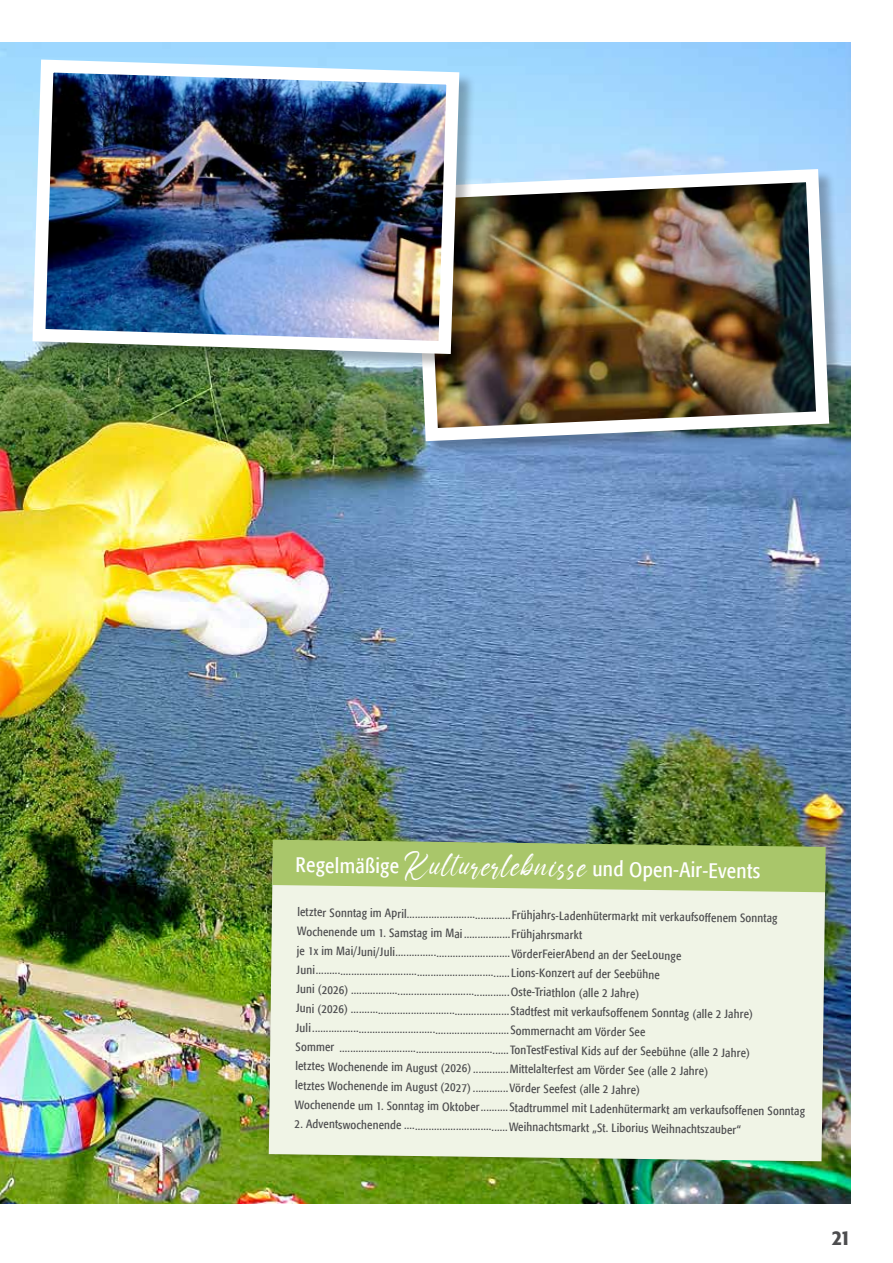
<style>
.page{position:relative;width:893px;height:1263px;background:#fff}
.page>*{position:absolute;margin:0;border:0;box-sizing:border-box;transform-origin:0 0}
.t1{font:condensed 21px "Formata";color:#fff}
.t2{font:500 condensed 21px "Formata";color:#4d4d4f}
.t3{font:condensed 12px/19.2px "Formata";color:#4d4d4f}
.s1{font-family:"Nathallis";font-stretch:normal;font-size:40.5px}
</style>
<div class="page">
<img style="left:0;top:43px;width:850px;height:1160px">
<div style="left:260px;top:850px;width:573px;height:319px;background:#000;opacity:.28"></div>
<div style="left:269px;top:858px;width:556px;height:303px;background:#f0f4e6"></div>
<svg style="left:272px;top:840px;width:554px;height:52px;background:#a7c26f"></svg>
<div style="left:415px;top:170px;width:431px;height:288px;background:#000;opacity:.28"></div>
<img style="left:408px;top:162px;width:428px;height:286px">
<div style="left:33px;top:60px;width:443px;height:310px;background:#000;opacity:.28"></div>
<img style="left:26px;top:53px;width:440px;height:308px">
<h1 class="t1" style="left:296px;top:851px;width:466px;rotate:1deg">Regelmäßige <span class="s1">Kulturerlebnisse</span> und Open-Air-Events</h1>
<p class="t3" style="left:298px;top:901px;width:512px;rotate:1deg">letzter Sonntag im April......................................Frühjahrs-Ladenhütermarkt mit verkaufsoffenem Sonntag Wochenende um 1. Samstag im Mai .................Frühjahrsmarkt<br>je 1x im Mai/Juni/Juli..........................................VörderFeierAbend an der SeeLounge Juni.......................................................................Lions-Konzert auf der Seebühne<br>Juni (2026) ..........................................................Oste-Triathlon (alle 2 Jahre)<br>Juni (2026) ..........................................................Stadtfest mit verkaufsoffenem Sonntag (alle 2 Jahre)<br>Juli........................................................................Sommernacht am Vörder See<br>Sommer ..............................................................TonTestFestival Kids auf der Seebühne (alle 2 Jahre)<br>letztes Wochenende im August (2026) .............Mittelalterfest am Vörder See (alle 2 Jahre)<br>letztes Wochenende im August (2027) .............Vörder Seefest (alle 2 Jahre)<br>Wochenende um 1. Sonntag im Oktober..........Stadtrummel mit Ladenhütermarkt am verkaufsoffenen Sonntag</p>
<p class="t3" style="left:295px;top:1113px;width:448px;rotate:1deg">2. Adventswochenende ......................................Weihnachtsmarkt „St. Liborius Weihnachtszauber“</p>
<h1 class="t2" style="left:832px;top:1225px;width:20px">21</h1>
</div>
